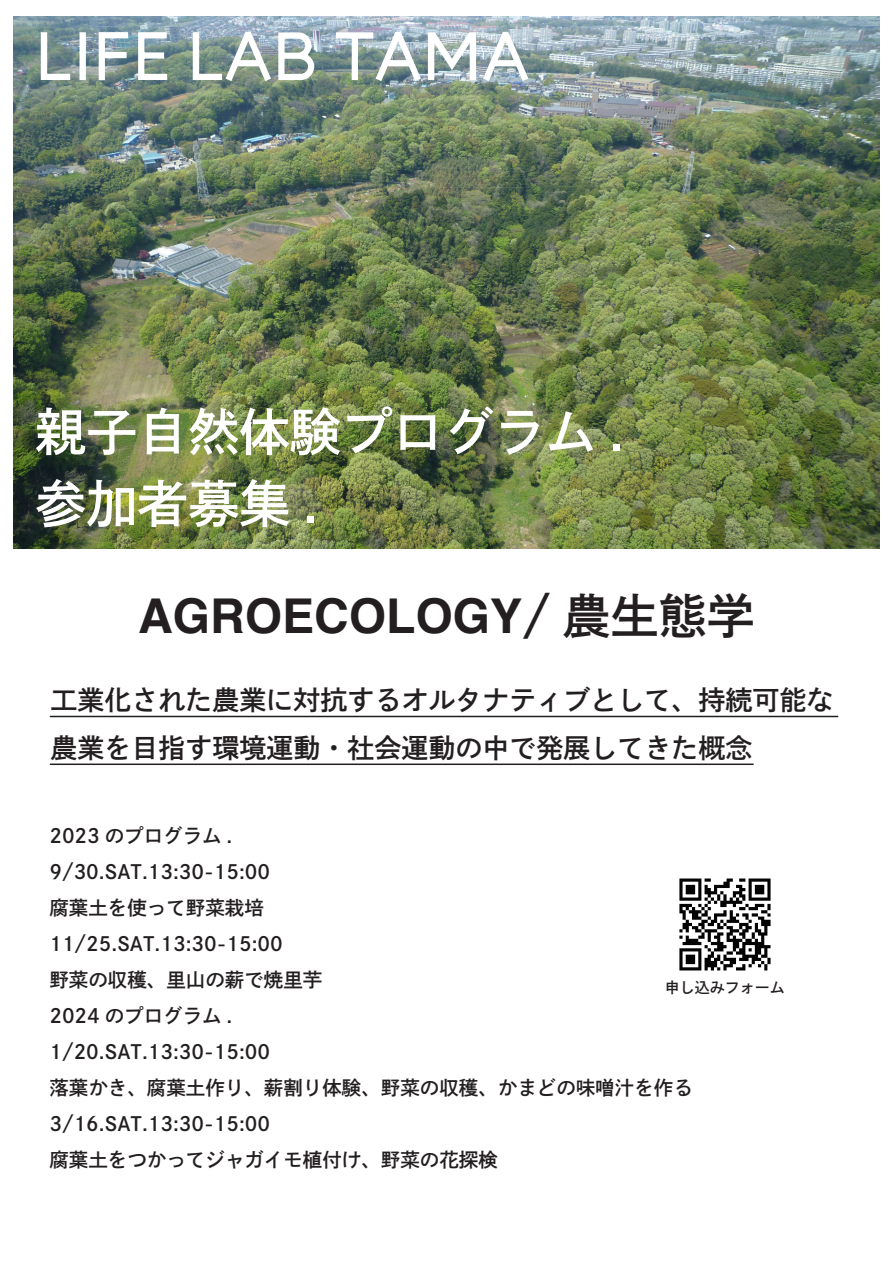
<style>
.page{position:relative;width:893px;height:1263px;background:#fff}
.page>*{position:absolute;margin:0;border:0;box-sizing:border-box;transform-origin:0 0}
.t1{font:64.5px "Kinuta Iroha 21 popura Std N R";color:#fff}
.t2{font:51px/72px "DNP Shuei Go Kin Std B";color:#fff}
.t3{font:700 48px "Helvetica";color:#231f20}
.t4{font:27px/47.2px "DNP Shuei Go Kin Std B";color:#231f20}
.t5{font:19.5px/36px "DNP Shuei Go Kin Std B";color:#231f20}
.t6{font:15px "DNP Shuei Go Kin Std B";color:#231f20}
.s1{font-family:"DNP Shuei Go Kin Std B";font-weight:400}
</style>
<div class="page">
<img style="left:14px;top:16px;width:865px;height:533px">
<svg style="left:40px;top:31px;width:31px;height:50px;background:#869a9b"></svg>
<div style="left:79px;top:32px;width:7px;height:48px;border:2px solid #fff"></div>
<svg style="left:98px;top:31px;width:31px;height:50px;background:#93a7ac"></svg>
<svg style="left:137px;top:31px;width:31px;height:50px;background:#92a7a8"></svg>
<svg style="left:192px;top:31px;width:80px;height:51px;background:#93a6a1"></svg>
<svg style="left:278px;top:32px;width:37px;height:49px;background:#a2b2b0"></svg>
<img style="left:335px;top:31px;width:194px;height:51px">
<img style="left:679px;top:878px;width:92px;height:93px">
<hr style="left:50px;top:716px;width:788px;height:1px;background:#231f20">
<hr style="left:50px;top:763px;width:703px;height:2px;background:#231f20">
<h1 class="t1" style="left:35px;top:19px;width:496px">LIFE LAB TAMA</h1>
<h2 class="t2" style="left:35px;top:395px;width:590px">親子自然体験プログラム .参加者募集 .</h2>
<h3 class="t3" style="left:138px;top:587px;width:618px">AGROECOLOGY<span class="s1">/ 農生態学</span></h3>
<h3 class="t4" style="left:50px;top:676px;width:784px">工業化された農業に対抗するオルタナティブとして、持続可能な農業を目指す環境運動・社会運動の中で発展してきた概念</h3>
<p class="t5" style="left:49px;top:817px;width:645px">2023 のプログラム .<br>9/30.SAT.13:30-15:00<br>腐葉土を使って野菜栽培<br>11/25.SAT.13:30-15:00<br>野菜の収穫、里山の薪で焼里芋<br>2024 のプログラム .<br>1/20.SAT.13:30-15:00<br>落葉かき、腐葉土作り、薪割り体験、野菜の収穫、かまどの味噌汁を作る<br>3/16.SAT.13:30-15:00<br>腐葉土をつかってジャガイモ植付け、野菜の花探検</p>
<p class="t6" style="left:665px;top:977px;width:121px">申し込みフォーム</p>
</div>
